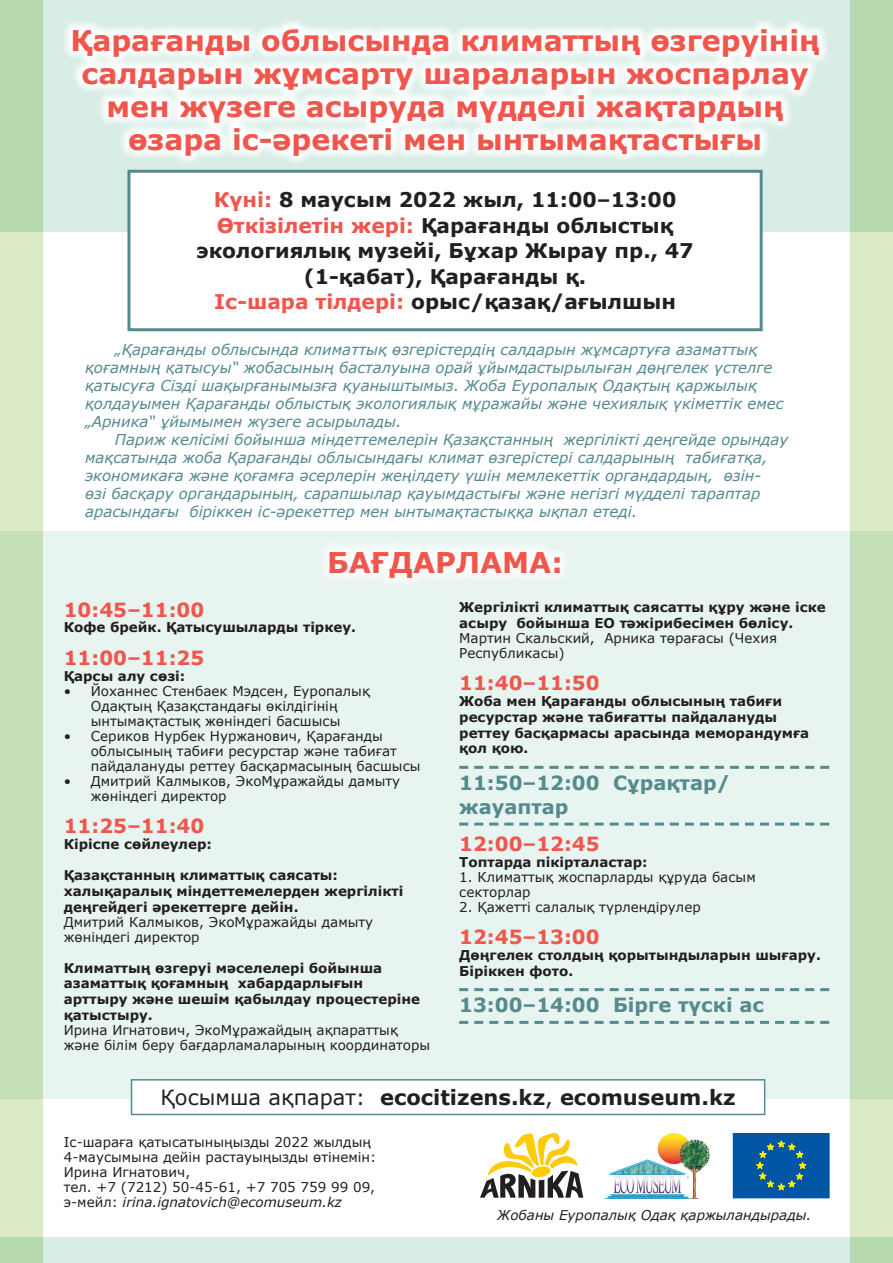
<style>
.page{position:relative;width:893px;height:1263px;background:#fff}
.page>*{position:absolute;margin:0;border:0;box-sizing:border-box;transform-origin:0 0}
.titulek_RU{font:700 28.5px/33px "Verdana";color:#f0564c;text-align:center}
.body{font:700 28.5px "Verdana";color:#f0564c}
.body-2{font:700 21px "Verdana";color:#231f20}
.body-3{font:700 20.25px/25.5px "Verdana";color:#231f20;text-align:center}
.číslo_čas{font:700 19.5px "Verdana";color:#f0564c}
.modrozelená{font:700 19.5px/24px "Verdana";color:#558a8e}
.body-4{font:italic 15px/18px "Verdana";color:#558a8e}
.body-5{font:13.5px/15px "Verdana";color:#231f20}
.téma{font:700 13.5px/15.8px "Verdana";color:#231f20}
.body-6{font:italic 13.5px "Verdana";color:#231f20}
.s1{color:#f0564c}
.s2{font-size:19.5px}
.s3{font-weight:400}
.s4{font-style:italic}
</style>
<div class="page">
<div style="left:0;top:0;width:893px;height:231px;background:#d7ede5"></div>
<div style="left:0;top:1237px;width:893px;height:26px;background:#d7ede5"></div>
<div style="left:0;top:531px;width:893px;height:568px;background:#e8f4f0"></div>
<svg style="left:850px;top:0;width:43px;height:1263px;background:#c8e2bb"></svg>
<svg style="left:0;top:0;width:43px;height:1263px;background:#c8e2bb"></svg>
<svg style="left:459px;top:766px;width:370px;height:3px"></svg>
<svg style="left:459px;top:822px;width:370px;height:3px"></svg>
<svg style="left:459px;top:988px;width:370px;height:3px"></svg>
<svg style="left:459px;top:1021px;width:370px;height:3px"></svg>
<div style="left:129px;top:171px;width:632px;height:159px;background:#fff"></div>
<div style="left:127px;top:170px;width:636px;height:161px;border:3px solid #558a8e"></div>
<svg style="left:65px;top:21px;width:762px;height:141px;fill:#f9fcfb"></svg>
<svg style="left:480px;top:1133px;width:103px;height:65px"></svg>
<div style="left:733px;top:1133px;width:96px;height:65px;background:#0155a5"></div>
<svg style="left:756px;top:1140px;width:50px;height:50px"></svg>
<img style="left:606px;top:1133px;width:104px;height:65px">
<div style="left:318px;top:540px;width:254px;height:49px;background:#fff;opacity:.75"></div>
<div style="left:131px;top:1080px;width:634px;height:34px;background:#fff"></div>
<div style="left:131px;top:1079px;width:634px;height:36px;border:2px solid #558a8e"></div>
<p class="titulek_RU" style="left:70px;top:23px;width:751px">Қарағанды облысында климаттың өзгеруінің салдарын жұмсарту шараларын жоспарлау мен жүзеге асыруда мүдделі жақтардың өзара іс-әрекеті мен ынтымақтастығы</p>
<p class="body-3" style="left:214px;top:187px;width:464px"><span class="s1">Күні:</span> 8 маусым 2022 жыл, 11:00<span class="s2">–</span>13:00</p>
<p class="body-3" style="left:196px;top:212px;width:499px"><span class="s1">Өткізілетін жері:</span> Қарағанды облыстық экологиялық музейі, Бұхар Жырау пр., 47 (1-қабат), Қарағанды қ.</p>
<p class="body-3" style="left:214px;top:289px;width:463px"><span class="s1">Іс-шара тілдері:</span> орыс/қазақ/ағылшын</p>
<p class="body-4" style="left:85px;top:340px;width:700px;text-indent:30px">„Қарағанды облысында климаттық өзгерістердің салдарын жұмсартуға азаматтық қоғамның қатысуы“ жобасының басталуына орай ұйымдастырылыған дөңгелек үстелге қатысуға Сізді шақырғанымызға қуаныштымыз. Жоба Еуропалық Одақтың қаржылық қолдауымен Қарағанды облыстық экологиялық мұражайы және чехиялық үкіметтік емес „Арника“ ұйымымен жүзеге асырылады.</p>
<p class="body-4" style="left:85px;top:430px;width:705px;text-indent:30px">Париж келісімі бойынша міндеттемелерін Қазақстанның жергілікті деңгейде орындау мақсатында жоба Қарағанды облысындағы климат өзгерістері салдарының табиғатқа, экономикаға және қоғамға әсерлерін жеңілдету үшін мемлекеттік органдардың, өзін-<br>өзі басқару органдарының, сарапшылар қауымдастығы және негізгі мүдделі тараптар арасындағы біріккен іс-әрекеттер мен ынтымақтастыққа ықпал етеді.</p>
<p class="body" style="left:327px;top:542px;width:237px">БАҒДАРЛАМА:</p>
<p class="číslo_čas" style="left:64px;top:596px;width:142px">10:45–11:00</p>
<p class="téma" style="left:64px;top:619px;width:294px">Кофе брейк. Қатысушыларды тіркеу.</p>
<p class="číslo_čas" style="left:64px;top:644px;width:142px">11:00–11:25</p>
<p class="téma" style="left:64px;top:668px;width:123px">Қарсы алу сөзі:</p>
<p class="body-5" style="left:64px;top:683px;width:308px;text-align:center">• Йоханнес Стенбаек Мэдсен, Еуропалық<br>Одақтың Қазақстандағы өкілдігінің ынтымақтастық жөніндегі басшысы</p>
<p class="body-5" style="left:91px;top:728px;width:331px;text-indent:-27px">• Сериков Нурбек Нуржанович, Қарағанды облысының табиғи ресурстар және табиғат пайдалануды реттеу басқармасының басшысы</p>
<p class="body-5" style="left:91px;top:773px;width:311px;text-indent:-27px">• Дмитрий Калмыков, ЭкоМұражайды дамыту жөніндегі директор</p>
<p class="číslo_čas" style="left:64px;top:812px;width:142px">11:25–11:40</p>
<p class="téma" style="left:64px;top:836px;width:150px">Кіріспе сөйлеулер:</p>
<p class="téma" style="left:64px;top:867px;width:341px">Қазақстанның климаттық саясаты: халықаралық міндеттемелерден жергілікті деңгейдегі әрекеттерге дейін.</p>
<p class="body-5" style="left:64px;top:914px;width:311px">Дмитрий Калмыков, ЭкоМұражайды дамыту жөніндегі директор</p>
<p class="téma" style="left:64px;top:960px;width:358px">Климаттың өзгеруі мәселелері бойынша азаматтық қоғамның хабардарлығын арттыру және шешім қабылдау процестеріне қатыстыру.</p>
<p class="body-5" style="left:64px;top:1022px;width:368px">Ирина Игнатович, ЭкоМұражайдың ақпараттық және білім беру бағдарламаларының координаторы</p>
<p class="téma" style="left:459px;top:599px;width:368px">Жергілікті климаттық саясатты құру және іске асыру бойынша ЕО тәжірибесімен бөлісу.</p>
<p class="body-5" style="left:459px;top:630px;width:319px">Мартин Скальский, Арника төрағасы (Чехия<br>Республикасы)</p>
<p class="číslo_čas" style="left:459px;top:669px;width:142px">11:40–11:50</p>
<p class="téma" style="left:459px;top:693px;width:352px">Жоба мен Қарағанды облысының табиғи ресурстар және табиғатты пайдалануды реттеу басқармасы арасында меморандумға қол қою.</p>
<p class="modrozelená" style="left:459px;top:770px;width:272px">11:50–12:00 Сұрақтар/ жауаптар</p>
<p class="číslo_čas" style="left:459px;top:830px;width:142px">12:00–12:45</p>
<p class="téma" style="left:459px;top:853px;width:190px">Топтарда пікірталастар:</p>
<p class="body-5" style="left:459px;top:869px;width:298px">1. Климаттық жоспарларды құруда басым секторлар</p>
<p class="body-5" style="left:459px;top:899px;width:243px">2. Қажетті салалық түрлендірулер</p>
<p class="číslo_čas" style="left:459px;top:923px;width:142px">12:45–13:00</p>
<p class="téma" style="left:459px;top:947px;width:363px">Дөңгелек столдың қорытындыларын шығару.<br>Біріккен фото.</p>
<p class="modrozelená" style="left:459px;top:993px;width:306px">13:00–14:00 Бірге түскі ас</p>
<p class="body-2" style="left:160px;top:1083px;width:577px"><span class="s3">Қосымша ақпарат:</span> ecocitizens.kz<span class="s3">,</span> ecomuseum.kz</p>
<p class="body-5" style="left:64px;top:1134px;width:314px">Іс-шараға қатысатыныңызды 2022 жылдың 4-маусымына дейін растауыңызды өтінемін:<br>Ирина Игнатович,<br>тел. +7 (7212) 50-45-61, +7 705 759 99 09, э-мейл: <span class="s4">irina.ignatovich@ecomuseum.kz</span></p>
<p class="body-6" style="left:497px;top:1206px;width:316px">Жобаны Еуропалық Одақ қаржыландырады.</p>
</div>
